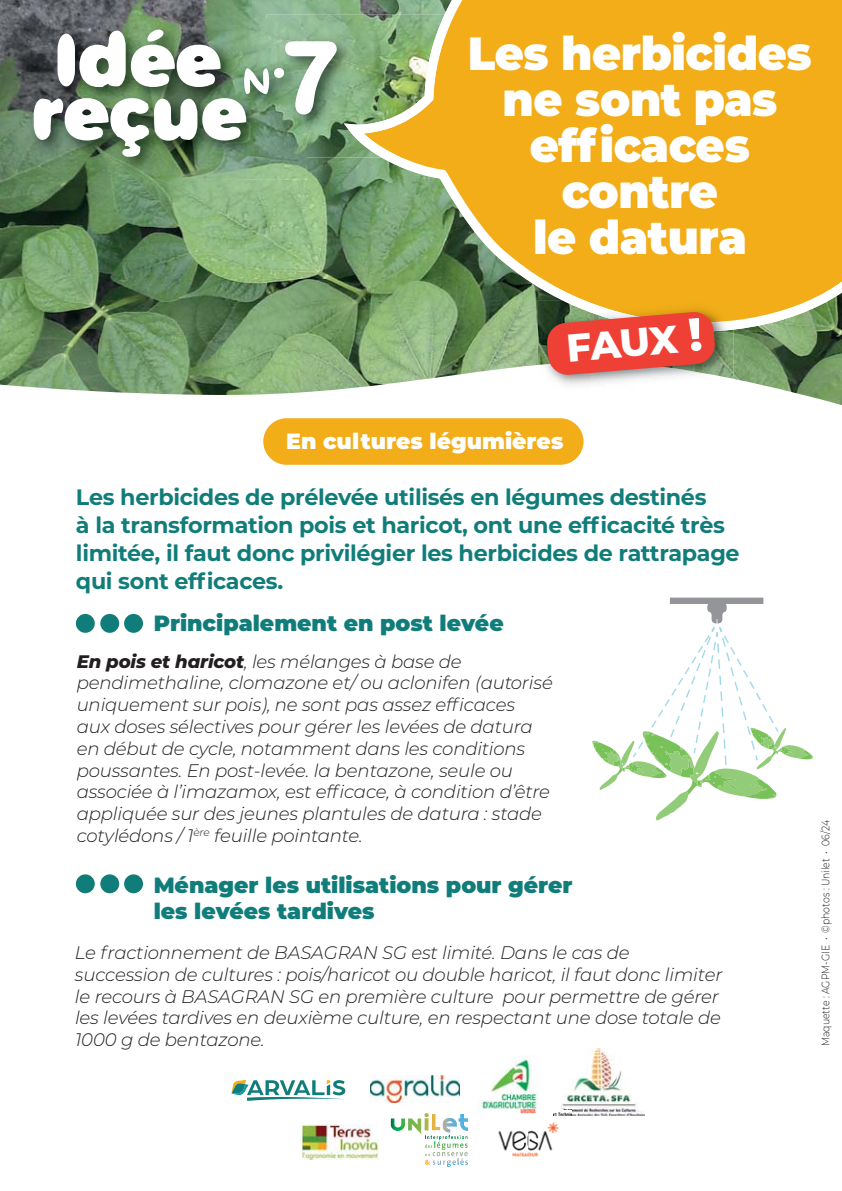
<style>
.page{position:relative;width:842px;height:1191px;background:#fff}
.page>*{position:absolute;margin:0;border:0;box-sizing:border-box;transform-origin:0 0}
.t1{font:900 46.4px/46px "Montserrat";letter-spacing:-.01em;color:#fff;text-align:center;scale:.96 1}
.t2{font:800 39px "Montserrat";color:#fff}
.t3{font:700 22.2px/28px "Montserrat";letter-spacing:-.015em;color:#117d7a}
.t4{font:900 22px/26.4px "Montserrat";color:#117d7a}
.t5{font:900 22px "Montserrat";color:#fff}
.t6{font:italic 300 18.2px/21.8px "Montserrat";letter-spacing:-.01em;color:#231f20}
.t7{font:300 11px "Montserrat";color:#231f20;scale:.85 1}
.s1{font-size:46.4px}
.s2{font-weight:800}
</style>
<div class="page">
<img style="left:0;top:0;width:842px;height:405px">
<svg style="left:354px;top:331px;width:488px;height:32px;background:#7a9c6c"></svg>
<svg style="left:344px;top:0;width:498px;height:331px;background:#d8aa2c"></svg>
<img style="left:22px;top:18px;width:285px;height:162px">
<img style="left:266px;top:15px;width:78px;height:142px">
<img style="left:344px;top:15px;width:105px;height:142px">
<img style="left:266px;top:18px;width:41px;height:139px">
<svg style="left:34px;top:29px;width:235px;height:128px"></svg>
<div style="left:274px;top:68px;width:10px;height:10px;background:#fff;border-radius:50%"></div>
<svg style="left:285px;top:41px;width:52px;height:73px"></svg>
<div style="left:124px;top:614px;width:19px;height:19px;background:#117d7a;border-radius:50%"></div>
<div style="left:100px;top:614px;width:19px;height:19px;background:#117d7a;border-radius:50%"></div>
<div style="left:76px;top:614px;width:19px;height:19px;background:#117d7a;border-radius:50%"></div>
<div style="left:124px;top:874px;width:19px;height:19px;background:#117d7a;border-radius:50%"></div>
<div style="left:100px;top:874px;width:19px;height:19px;background:#117d7a;border-radius:50%"></div>
<div style="left:76px;top:874px;width:19px;height:19px;background:#117d7a;border-radius:50%"></div>
<img style="left:538px;top:379px;width:195px;height:13px">
<img style="left:538px;top:301px;width:195px;height:78px">
<img style="left:563px;top:301px;width:170px;height:30px">
<svg style="left:546px;top:311px;width:170px;height:65px;background:#da5748"></svg>
<svg style="left:592px;top:603px;width:221px;height:217px"></svg>
<div style="left:670px;top:597px;width:93px;height:7px;background:#939598"></div>
<div style="left:263px;top:418px;width:320px;height:47px;background:#f2ad18;border-radius:23px"></div>
<svg style="left:391px;top:1113px;width:77px;height:54px"></svg>
<img style="left:478px;top:1058px;width:61px;height:53px">
<img style="left:561px;top:1048px;width:84px;height:67px">
<img style="left:302px;top:1124px;width:76px;height:35px">
<img style="left:370px;top:1075px;width:90px;height:27px">
<img style="left:498px;top:1130px;width:30px;height:27px">
<img style="left:528px;top:1113px;width:43px;height:44px">
<img style="left:486px;top:1109px;width:55px;height:9px">
<img style="left:554px;top:1109px;width:17px;height:6px">
<svg style="left:231px;top:1079px;width:114px;height:22px"></svg>
<h1 class="t1" style="left:468px;top:34px;width:360px">Les herbicides ne sont pas efficaces contre<br>le datura</h1>
<h2 class="t2" style="left:565px;top:326px;width:138px;rotate:-5deg">FAUX <span class="s1">!</span></h2>
<p class="t5" style="left:286px;top:430px;width:279px">En cultures légumières</p>
<p class="t3" style="left:76px;top:484px;width:665px">Les herbicides de prélevée utilisés en légumes destinés<br>à la transformation pois et haricot, ont une efficacité très limitée, il faut donc privilégier les herbicides de rattrapage qui sont efficaces.</p>
<p class="t4" style="left:154px;top:611px;width:351px">Principalement en post levée</p>
<p class="t6" style="left:77px;top:651px;width:478px"><span class="s2">En pois et haricot</span>, les mélanges à base de pendimethaline, clomazone et/ ou aclonifen (autorisé uniquement sur pois), ne sont pas assez efficaces aux doses sélectives pour gérer les levées de datura en début de cycle, notamment dans les conditions poussantes. En post-levée. la bentazone, seule ou associée à l’imazamox, est efficace, à condition d’être appliquée sur des jeunes plantules de datura : stade cotylédons / 1<sup>ère</sup> feuille pointante.</p>
<p class="t4" style="left:154px;top:873px;width:420px">Ménager les utilisations pour gérer les levées tardives</p>
<p class="t6" style="left:75px;top:942px;width:649px">Le fractionnement de BASAGRAN SG est limité. Dans le cas de succession de cultures : pois/haricot ou double haricot, il faut donc limiter le recours à BASAGRAN SG en première culture pour permettre de gérer les levées tardives en deuxième culture, en respectant une dose totale de 1000 g de bentazone.</p>
<p class="t7" style="left:819px;top:1046px;width:267px;rotate:-90deg">Maquette : AGPM-GIE • ©photos : Unilet • 06/24</p>
</div>
